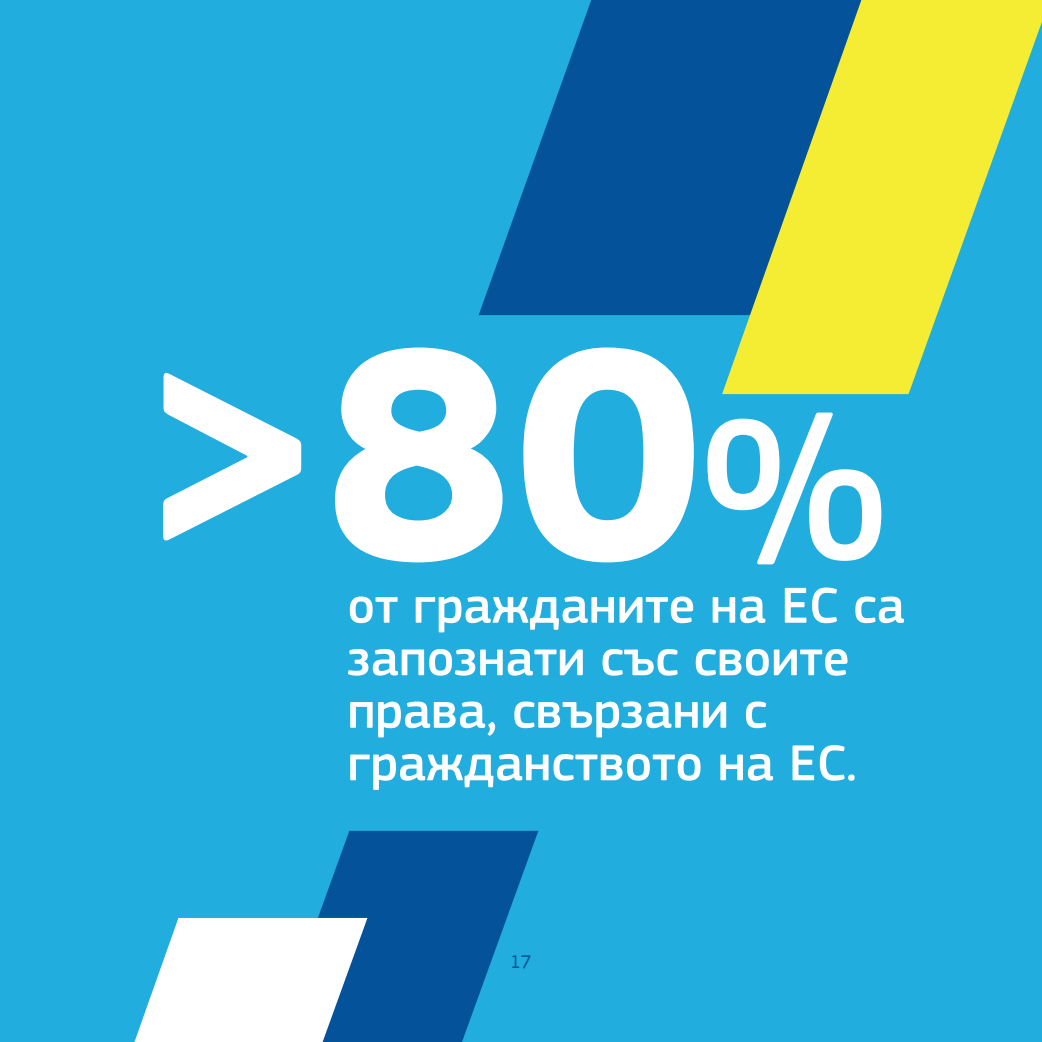
<style>
.page{position:relative;width:1042px;height:1042px;background:#21addd}
.page>*{position:absolute;margin:0;border:0;box-sizing:border-box;transform-origin:0 0}
.t1{font:700 315px "PF Square Sans Pro";color:#fff}
.t2{font:500 210px "PF Square Sans Pro";color:#fff}
.Texte{font:500 52.5px/52.5px "PF Square Sans Pro";color:#fff}
.Numéro_de_page{font:19.25px "PF Square Sans Pro";color:#04529a}
</style>
<div class="page">
<svg style="left:479px;top:0;width:243px;height:315px;fill:#04529a"></svg>
<svg style="left:722px;top:0;width:320px;height:394px;fill:#f4ed33"></svg>
<svg style="left:273px;top:831px;width:265px;height:211px;fill:#04529a"></svg>
<svg style="left:134px;top:918px;width:233px;height:124px;background:#d1e6f2"></svg>
<p class="t1" style="left:138px;top:266px;width:566px">&gt;80</p>
<p class="Texte" style="left:347px;top:580px;width:559px">от гражданите на ЕС са</p>
<p class="t2" style="left:702px;top:368px;width:186px">%</p>
<p class="Texte" style="left:347px;top:633px;width:511px">запознати със своите права, свързани с гражданството на ЕС.</p>
<p class="Numéro_de_page" style="left:510px;top:950px;width:23px">17</p>
</div>
